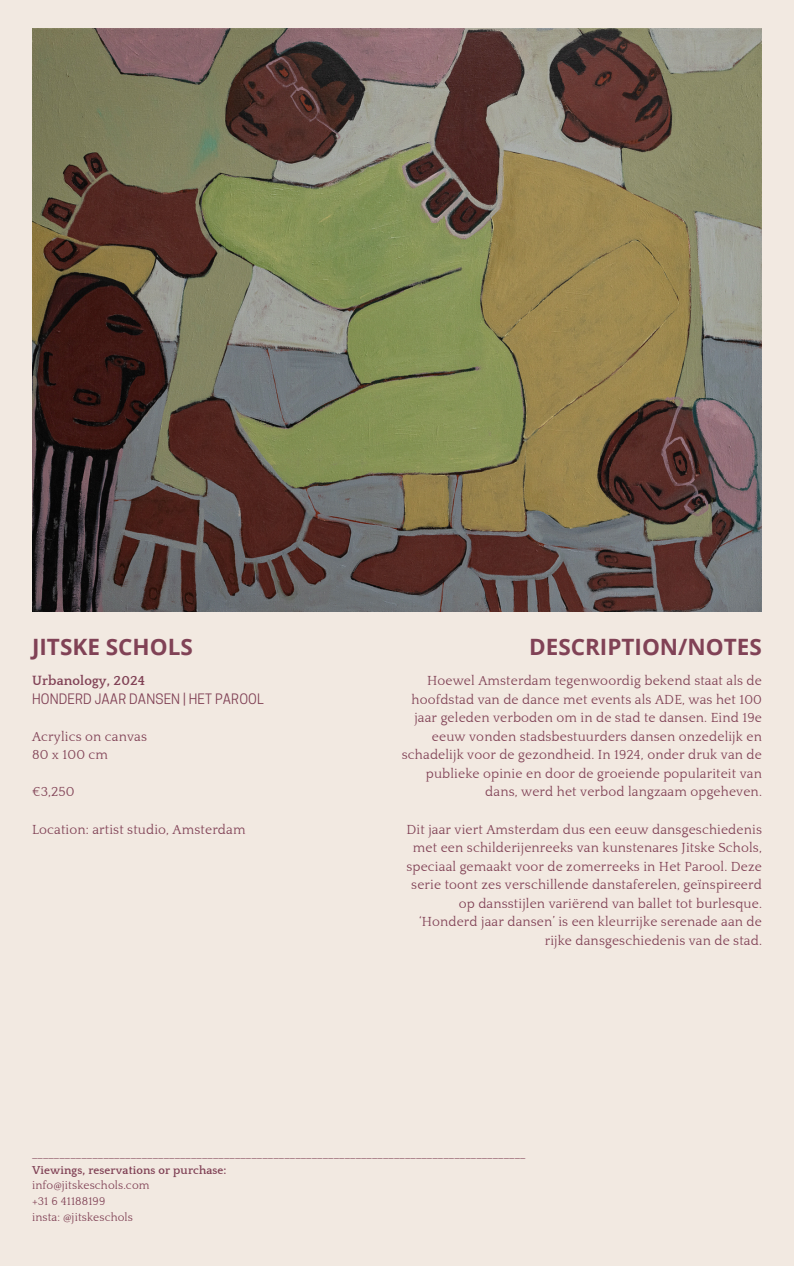
<style>
.page{position:relative;width:794px;height:1266px;background:#fff}
.page>*{position:absolute;margin:0;border:0;box-sizing:border-box;transform-origin:0 0}
.t1{font:700 22.5px "Open Sans";color:#814256}
.t2{font:13.5px/18.6px "Quattrocento";letter-spacing:.01em;color:#814256;text-align:right}
.t3{font:13.5px/18.6px "Cooper Hewitt";letter-spacing:.01em;color:#814256}
.t4{font:11.62px "Quattrocento";letter-spacing:.01em;color:#814256}
.t5{font:700 11.62px "Quattrocento";letter-spacing:.01em;color:#814256}
.s1{font-family:"Quattrocento";font-weight:700}
</style>
<div class="page">
<div style="left:0;top:0;width:793px;height:1266px;background:#f2e9e1"></div>
<img style="left:32px;top:28px;width:729px;height:584px">
<h3 class="t1" style="left:32px;top:631px;width:162px">JITSKE SCHOLS</h3>
<h3 class="t1" style="left:528px;top:631px;width:234px">DESCRIPTION/NOTES</h3>
<h1 class="t3" style="left:32px;top:672px;width:233px"><span class="s1">Urbanology, 2024<br></span>HONDERD JAAR DANSEN | HET PAROOL</h1>
<h1 class="t2" style="left:32px;top:727px;width:116px;text-align:left">Acrylics on canvas<br>80 x 100 cm</h1>
<h2 class="t2" style="left:32px;top:783px;width:44px">€3,250</h2>
<h3 class="t2" style="left:32px;top:820px;width:215px">Location: artist studio, Amsterdam</h3>
<h3 class="t2" style="left:401px;top:672px;width:361px">Hoewel Amsterdam tegenwoordig bekend staat als de hoofdstad van de dance met events als ADE, was het 100 jaar geleden verboden om in de stad te dansen. Eind 19e eeuw vonden stadsbestuurders dansen onzedelijk en schadelijk voor de gezondheid. In 1924, onder druk van de publieke opinie en door de groeiende populariteit van dans, werd het verbod langzaam opgeheven.</h3>
<h3 class="t2" style="left:406px;top:820px;width:357px">Dit jaar viert Amsterdam dus een eeuw dansgeschiedenis met een schilderijenreeks van kunstenares Jitske Schols, speciaal gemaakt voor de zomerreeks in Het Parool. Deze serie toont zes verschillende danstaferelen, geïnspireerd op dansstijlen variërend van ballet tot burlesque. ‘Honderd jaar dansen’ is een kleurrijke serenade aan de rijke dansgeschiedenis van de stad.</h3>
<p class="t4" style="left:32px;top:1148px;width:495px">__________________________________________________________________________________________</p>
<p class="t5" style="left:32px;top:1164px;width:196px">Viewings, reservations or purchase:</p>
<p class="t4" style="left:32px;top:1179px;width:119px">info@jitskeschols.com</p>
<p class="t4" style="left:32px;top:1195px;width:75px">+31 6 41188199</p>
<p class="t4" style="left:32px;top:1211px;width:102px">insta: @jitskeschols</p>
</div>
